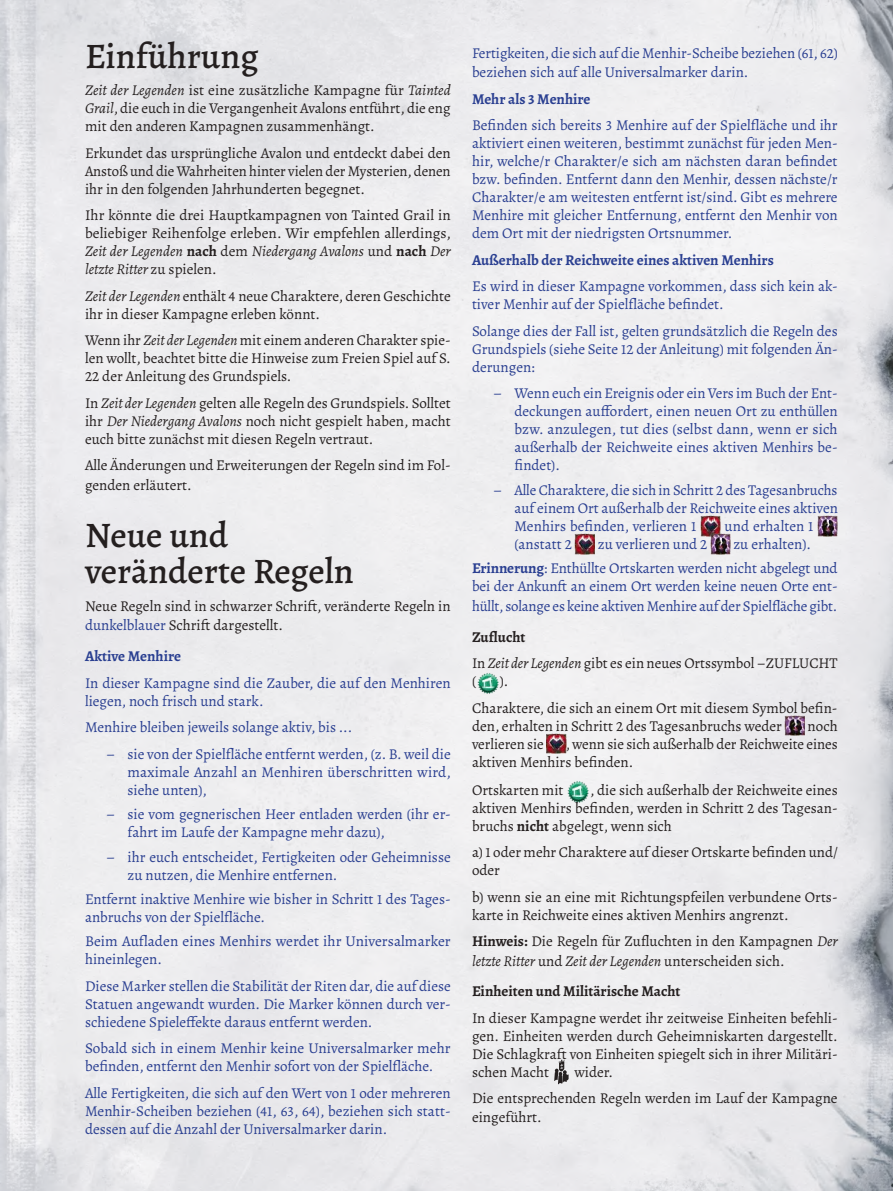
<style>
.page{position:relative;width:893px;height:1191px;background:#fff}
.page>*{position:absolute;margin:0;border:0;box-sizing:border-box;transform-origin:0 0}
.t1{font:500 36px/36px "Alegreya";color:#241f1f}
.t2{font:15px/18px "Alegreya";color:#2a3f91}
.t3{font:15px/18px "Alegreya";color:#241f1f}
.t4{font:700 15px "Alegreya";color:#2a3f91}
.t5{font:700 15px "Alegreya";color:#241f1f}
.s1{font-style:italic}
.s2{font-weight:700}
.s3{color:#2a3f91}
</style>
<div class="page">
<img style="left:0;top:0;width:893px;height:1191px">
<img style="left:701px;top:516px;width:19px;height:20px">
<img style="left:818px;top:516px;width:20px;height:20px">
<img style="left:575px;top:534px;width:20px;height:20px">
<img style="left:710px;top:534px;width:20px;height:20px">
<img style="left:476px;top:671px;width:23px;height:23px">
<img style="left:785px;top:715px;width:20px;height:21px">
<img style="left:546px;top:733px;width:20px;height:21px">
<img style="left:567px;top:779px;width:23px;height:24px">
<svg style="left:554px;top:1059px;width:15px;height:25px"></svg>
<h1 class="t1" style="left:85px;top:38px;width:175px">Einführung</h1>
<p class="t3" style="left:85px;top:81px;width:367px;text-align:justify"><span class="s1">Zeit der Legenden</span> ist eine zusätzliche Kampagne für <span class="s1">Tainted Grail</span>, die euch in die Vergangenheit Avalons entführt, die eng mit den anderen Kampagnen zusammenhängt.</p>
<p class="t3" style="left:85px;top:143px;width:367px;text-align:justify">Erkundet das ursprüngliche Avalon und entdeckt dabei den Anstoß und die Wahrheiten hinter vielen der Mysterien, denen ihr in den folgenden Jahrhunderten begegnet.</p>
<p class="t3" style="left:85px;top:206px;width:367px;text-align:justify">Ihr könnte die drei Hauptkampagnen von Tainted Grail in beliebiger Reihenfolge erleben. Wir empfehlen allerdings, <span class="s1">Zeit der Legenden</span> <span class="s2">nach</span> dem <span class="s1">Niedergang Avalons</span> und <span class="s2">nach</span> <span class="s1">Der letzte Ritter</span> zu spielen.</p>
<p class="t3" style="left:85px;top:286px;width:367px"><span class="s1">Zeit der Legenden</span> enthält 4 neue Charaktere, deren Geschichte ihr in dieser Kampagne erleben könnt.</p>
<p class="t3" style="left:85px;top:331px;width:367px;text-align:justify">Wenn ihr <span class="s1">Zeit der Legenden</span> mit einem anderen Charakter spie&shy;len wollt, beachtet bitte die Hinweise zum Freien Spiel auf S.<br>22 der Anleitung des Grundspiels.</p>
<p class="t3" style="left:85px;top:393px;width:367px;text-align:justify">In <span class="s1">Zeit der Legenden</span> gelten alle Regeln des Grundspiels. Solltet ihr <span class="s1">Der Niedergang Avalons</span> noch nicht gespielt haben, macht euch bitte zunächst mit diesen Regeln vertraut.</p>
<p class="t3" style="left:85px;top:455px;width:367px;line-height:19.5px">Alle Änderungen und Erweiterungen der Regeln sind im Fol&shy;genden erläutert.</p>
<h1 class="t1" style="left:85px;top:517px;width:270px">Neue und veränderte Regeln</h1>
<p class="t3" style="left:85px;top:596px;width:367px;line-height:19.5px">Neue Regeln sind in schwarzer Schrift, veränderte Regeln in <span class="s3">dunkelblauer</span> Schrift dargestellt.</p>
<p class="t4" style="left:85px;top:646px;width:97px">Aktive Menhire</p>
<p class="t2" style="left:85px;top:673px;width:367px">In dieser Kampagne sind die Zauber, die auf den Menhiren liegen, noch frisch und stark.</p>
<p class="t2" style="left:85px;top:718px;width:269px">Menhire bleiben jeweils solange aktiv, bis ...</p>
<p class="t2" style="left:128px;top:745px;width:325px;text-align:justify;text-indent:-21px">– sie von der Spielfläche entfernt werden, (z. B. weil die maximale Anzahl an Menhiren überschritten wird, siehe unten),</p>
<p class="t2" style="left:128px;top:805px;width:325px;text-indent:-21px">– sie vom gegnerischen Heer entladen werden (ihr er&shy;fahrt im Laufe der Kampagne mehr dazu),</p>
<p class="t2" style="left:128px;top:847px;width:325px;text-indent:-21px">– ihr euch entscheidet, Fertigkeiten oder Geheimnisse zu nutzen, die Menhire entfernen.</p>
<p class="t2" style="left:85px;top:890px;width:367px">Entfernt inaktive Menhire wie bisher in Schritt 1 des Tages&shy;anbruchs von der Spielfläche.</p>
<p class="t2" style="left:85px;top:932px;width:367px">Beim Aufladen eines Menhirs werdet ihr Universalmarker hineinlegen.</p>
<p class="t2" style="left:85px;top:977px;width:367px;text-align:justify">Diese Marker stellen die Stabilität der Riten dar, die auf diese Statuen angewandt wurden. Die Marker können durch ver&shy;schiedene Spieleffekte daraus entfernt werden.</p>
<p class="t2" style="left:85px;top:1039px;width:367px">Sobald sich in einem Menhir keine Universalmarker mehr befinden, entfernt den Menhir sofort von der Spielfläche.</p>
<p class="t2" style="left:85px;top:1084px;width:367px;text-align:justify">Alle Fertigkeiten, die sich auf den Wert von 1 oder mehreren Menhir-Scheiben beziehen (41, 63, 64), beziehen sich statt&shy;dessen auf die Anzahl der Universalmarker darin.</p>
<p class="t2" style="left:472px;top:43px;width:367px;line-height:19.5px">Fertigkeiten, die sich auf die Menhir-Scheibe beziehen (61, 62) beziehen sich auf alle Universalmarker darin.</p>
<p class="t4" style="left:472px;top:88px;width:120px">Mehr als 3 Menhire</p>
<p class="t2" style="left:472px;top:116px;width:367px;text-align:justify">Befinden sich bereits 3 Menhire auf der Spielfläche und ihr aktiviert einen weiteren, bestimmt zunächst für jeden Men&shy;hir, welche/r Charakter/e sich am nächsten daran befindet bzw. befinden. Entfernt dann den Menhir, dessen nächste/r Charakter/e am weitesten entfernt ist/sind. Gibt es mehrere Menhire mit gleicher Entfernung, entfernt den Menhir von dem Ort mit der niedrigsten Ortsnummer.</p>
<p class="t4" style="left:472px;top:249px;width:303px">Außerhalb der Reichweite eines aktiven Menhirs</p>
<p class="t2" style="left:472px;top:277px;width:367px">Es wird in dieser Kampagne vorkommen, dass sich kein ak&shy;tiver Menhir auf der Spielfläche befindet.</p>
<p class="t2" style="left:472px;top:322px;width:367px;text-align:justify">Solange dies der Fall ist, gelten grundsätzlich die Regeln des Grundspiels (siehe Seite 12 der Anleitung) mit folgenden Än&shy;derungen:</p>
<p class="t2" style="left:514px;top:384px;width:325px;text-align:justify;text-indent:-21px">– Wenn euch ein Ereignis oder ein Vers im Buch der Ent&shy;deckungen auffordert, einen neuen Ort zu enthüllen bzw. anzulegen, tut dies (selbst dann, wenn er sich außerhalb der Reichweite eines aktiven Menhirs be&shy;findet).</p>
<p class="t2" style="left:514px;top:481px;width:325px;text-align:justify;text-indent:-21px">– Alle Charaktere, die sich in Schritt 2 des Tagesanbruchs auf einem Ort außerhalb der Reichweite eines aktiven Menhirs befinden, verlieren 1</p>
<p class="t2" style="left:725px;top:517px;width:91px">und erhalten 1</p>
<p class="t2" style="left:472px;top:531px;width:367px;line-height:24.3px;text-indent:261px">zu erhalten).<br><span class="s2">Erinnerung</span>: Enthüllte Ortskarten werden nicht abgelegt und</p>
<p class="t2" style="left:472px;top:576px;width:367px;line-height:19.5px">bei der Ankunft an einem Ort werden keine neuen Orte ent&shy;hüllt, solange es keine aktiven Menhire auf der Spielfläche gibt.</p>
<p class="t3" style="left:472px;top:623px;width:367px;line-height:26.5px"><span class="s2">Zuflucht<br></span>In <span class="s1">Zeit der Legenden</span> gibt es ein neues Ortssymbol –ZUFLUCHT</p>
<p class="t3" style="left:472px;top:672px;width:6px">(</p>
<p class="t2" style="left:514px;top:535px;width:59px">(anstatt 2</p>
<p class="t2" style="left:598px;top:535px;width:111px">zu verlieren und 2</p>
<p class="t3" style="left:472px;top:668px;width:367px;line-height:26.5px;text-indent:28px">).<br>Charaktere, die sich an einem Ort mit diesem Symbol befin-</p>
<p class="t3" style="left:472px;top:716px;width:311px">den, erhalten in Schritt 2 des Tagesanbruchs weder</p>
<p class="t3" style="left:808px;top:716px;width:32px">noch</p>
<p class="t3" style="left:472px;top:734px;width:73px">verlieren sie</p>
<p class="t3" style="left:472px;top:734px;width:367px;text-indent:94px">, wenn sie sich außerhalb der Reichweite eines aktiven Menhirs befinden.</p>
<p class="t3" style="left:472px;top:780px;width:93px">Ortskarten mit</p>
<p class="t3" style="left:472px;top:780px;width:367px;text-align:justify;text-indent:118px">, die sich außerhalb der Reichweite eines aktiven Menhirs befinden, werden in Schritt 2 des Tagesan&shy;bruchs <span class="s2">nicht</span> abgelegt, wenn sich</p>
<p class="t3" style="left:472px;top:843px;width:367px">a) 1 oder mehr Charaktere auf dieser Ortskarte befinden und/ oder</p>
<p class="t3" style="left:472px;top:887px;width:367px">b) wenn sie an eine mit Richtungspfeilen verbundene Orts&shy;karte in Reichweite eines aktiven Menhirs angrenzt.</p>
<p class="t3" style="left:472px;top:931px;width:367px;line-height:19.5px"><span class="s2">Hinweis:</span> Die Regeln für Zufluchten in den Kampagnen <span class="s1">Der letzte Ritter</span> und <span class="s1">Zeit der Legenden</span> unterscheiden sich.</p>
<p class="t5" style="left:472px;top:981px;width:210px">Einheiten und Militärische Macht</p>
<p class="t3" style="left:472px;top:1009px;width:367px;text-align:justify">In dieser Kampagne werdet ihr zeitweise Einheiten befehli&shy;gen. Einheiten werden durch Geheimniskarten dargestellt.<br>Die Schlagkraft von Einheiten spiegelt sich in ihrer Militäri&shy;schen Macht</p>
<p class="t3" style="left:472px;top:1058px;width:367px;line-height:26.5px;text-indent:102px">wider.<br>Die entsprechenden Regeln werden im Lauf der Kampagne</p>
<p class="t3" style="left:472px;top:1107px;width:71px">eingeführt.</p>
</div>
